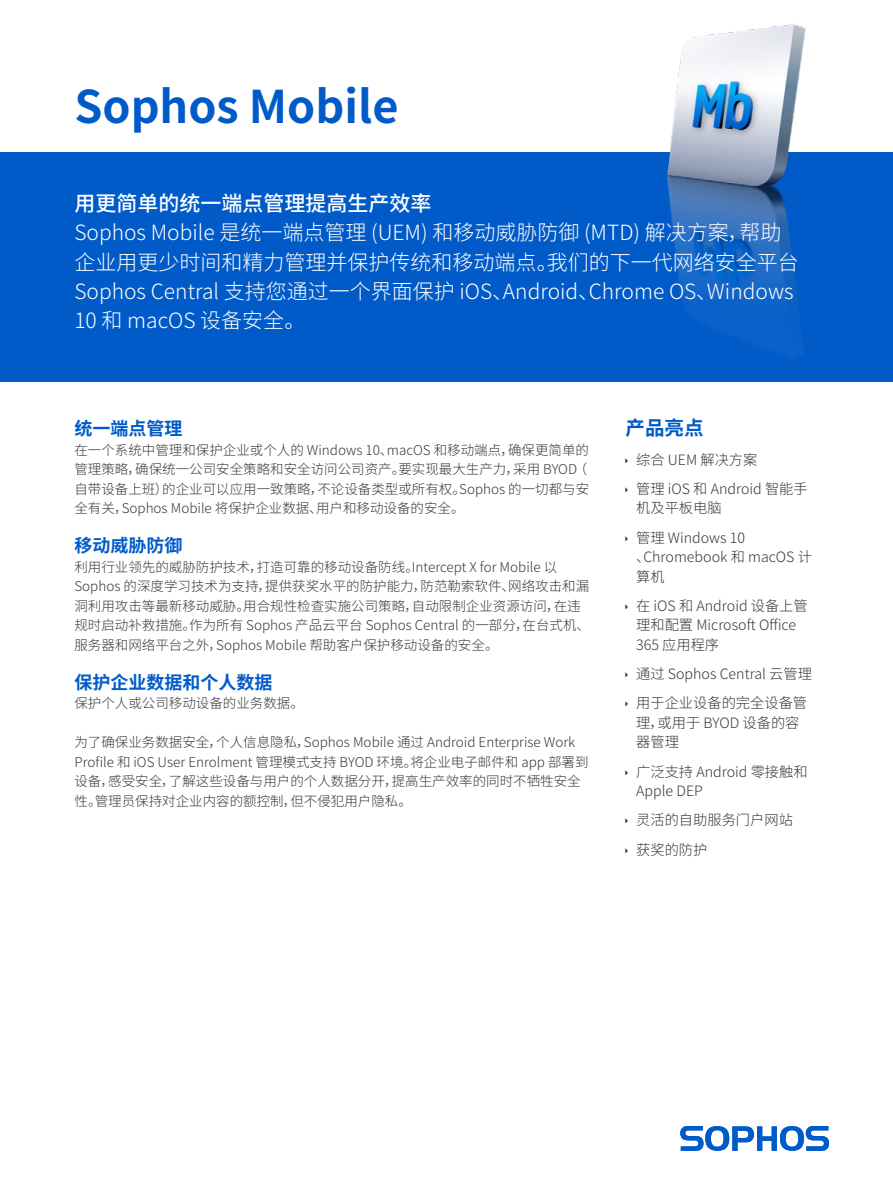
<style>
.page{position:relative;width:893px;height:1191px;background:#fff}
.page>*{position:absolute;margin:0;border:0;box-sizing:border-box;transform-origin:0 0}
.t1{font:700 45px "Noto Sans CJ Ksc";color:#005bc8}
.Intro_copy{font:300 21px/29.2px "Noto Sans CJ Ksc";color:#fff}
.Subheading_1{font:700 19.5px "Noto Sans CJ Ksc";color:#005bc8}
.Subheading_1-2{font:700 18px "Noto Sans CJ Ksc";color:#005bc8}
.t2{font:300 14.25px/19.5px "Noto Sans CJ Ksc";color:#363738}
.Body_Copy{font:300 13.5px/19.5px "Noto Sans CJ Ksc";color:#363738}
.s1{font-weight:500}
</style>
<div class="page">
<div style="left:0;top:152px;width:893px;height:230px;background:#005bc8"></div>
<img style="left:667px;top:24px;width:139px;height:329px">
<svg style="left:680px;top:1126px;width:149px;height:24px"></svg>
<p class="t1" style="left:74px;top:81px;width:326px">Sophos Mobile</p>
<p class="Intro_copy" style="left:74px;top:189px;width:726px"><span class="s1">用更简单的统一端点管理提高生产效率<br></span>Sophos Mobile 是统一端点管理 (UEM) 和移动威胁防御 (MTD) 解决方案，帮助企业用更少时间和精力管理并保护传统和移动端点。我们的下一代网络安全平台Sophos Central 支持您通过一个界面保护 iOS、Android、Chrome OS、Windows 10 和 macOS 设备安全。</p>
<p class="Subheading_1-2" style="left:74px;top:418px;width:109px">统一端点管理</p>
<p class="Body_Copy" style="left:74px;top:440px;width:516px">在一个系统中管理和保护企业或个人的 Windows 10、macOS 和移动端点，确保更简单的管理策略，确保统一公司安全策略和安全访问公司资产。要实现最大生产力，采用 BYOD（自带设备上班）的企业可以应用一致策略，不论设备类型或所有权。Sophos 的一切都与安全有关，Sophos Mobile 将保护企业数据、用户和移动设备的安全。</p>
<p class="Subheading_1-2" style="left:74px;top:535px;width:109px">移动威胁防御</p>
<p class="Body_Copy" style="left:74px;top:557px;width:517px">利用行业领先的威胁防护技术，打造可靠的移动设备防线。Intercept X for Mobile 以Sophos 的深度学习技术为支持，提供获奖水平的防护能力，防范勒索软件、网络攻击和漏洞利用攻击等最新移动威胁。用合规性检查实施公司策略，自动限制企业资源访问，在违规时启动补救措施。作为所有 Sophos 产品云平台 Sophos Central 的一部分，在台式机、服务器和网络平台之外，Sophos Mobile 帮助客户保护移动设备的安全。</p>
<p class="Subheading_1-2" style="left:74px;top:672px;width:199px">保护企业数据和个人数据</p>
<p class="Body_Copy" style="left:74px;top:694px;width:231px">保护个人或公司移动设备的业务数据。</p>
<p class="Body_Copy" style="left:74px;top:733px;width:516px">为了确保业务数据安全，个人信息隐私，Sophos Mobile 通过 Android Enterprise Work Profile 和 iOS User Enrolment 管理模式支持 BYOD 环境。将企业电子邮件和 app 部署到设备，感受安全，了解这些设备与用户的个人数据分开，提高生产效率的同时不牺牲安全性。管理员保持对企业内容的额控制，但不侵犯用户隐私。</p>
<p class="Subheading_1" style="left:626px;top:417px;width:79px">产品亮点</p>
<p class="t2" style="left:636px;top:450px;width:123px">综合 UEM 解决方案</p>
<p class="t2" style="left:636px;top:479px;width:173px">管理 iOS 和 Android 智能手机及平板电脑</p>
<p class="t2" style="left:636px;top:528px;width:177px">管理 Windows 10、Chromebook 和 macOS 计算机</p>
<p class="t2" style="left:636px;top:596px;width:173px">在 iOS 和 Android 设备上管理和配置 Microsoft Office<br>365 应用程序</p>
<p class="t2" style="left:636px;top:664px;width:177px">通过 Sophos Central 云管理</p>
<p class="t2" style="left:636px;top:693px;width:172px">用于企业设备的完全设备管理，或用于 BYOD 设备的容器管理</p>
<p class="t2" style="left:636px;top:762px;width:173px">广泛支持 Android 零接触和<br>Apple DEP</p>
<p class="t2" style="left:636px;top:810px;width:158px">灵活的自助服务门户网站</p>
<p class="t2" style="left:636px;top:840px;width:73px">获奖的防护</p>
</div>
